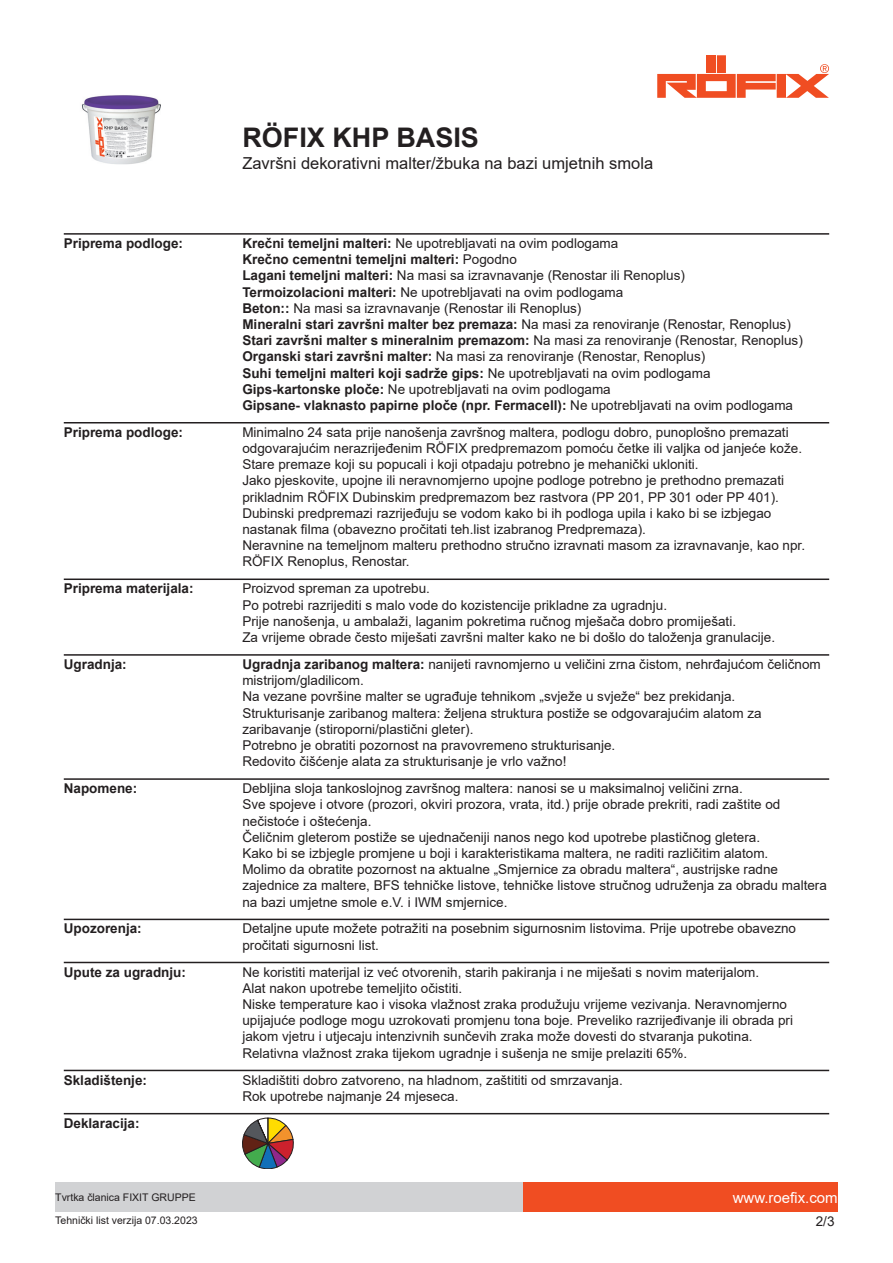
<style>
.page{position:relative;width:893px;height:1263px;background:#fff}
.page>*{position:absolute;margin:0;border:0;box-sizing:border-box;transform-origin:0 0}
.t1{font:700 27px "Arial";color:#231f20}
.t2{font:16.5px "Arial";color:#231f20}
.t3{font:15px "Arial";color:#fff}
.t4{font:13.5px/16.2px "Arial";color:#231f20}
.t5{font:700 13.5px "Arial";color:#231f20}
.t6{font:10.5px "Arial";color:#231f20}
.s1{font-weight:700}
</style>
<div class="page">
<img style="left:82px;top:95px;width:79px;height:70px">
<div style="left:717px;top:55px;width:9px;height:18px;background:#f04d22"></div>
<div style="left:707px;top:55px;width:9px;height:18px;background:#f04d22"></div>
<svg style="left:657px;top:64px;width:172px;height:34px"></svg>
<div style="left:523px;top:1182px;width:315px;height:30px;background:#f04d22"></div>
<div style="left:55px;top:1182px;width:468px;height:30px;background:#d1d2d4"></div>
<hr style="left:64px;top:233px;width:765px;height:2px;background:#231f20">
<hr style="left:64px;top:422px;width:765px;height:1px;background:#231f20">
<hr style="left:64px;top:578px;width:765px;height:2px;background:#231f20">
<hr style="left:64px;top:654px;width:765px;height:2px;background:#231f20">
<hr style="left:64px;top:778px;width:765px;height:2px;background:#231f20">
<hr style="left:64px;top:919px;width:765px;height:1px;background:#231f20">
<hr style="left:64px;top:962px;width:765px;height:1px;background:#231f20">
<hr style="left:64px;top:1070px;width:765px;height:1px;background:#231f20">
<hr style="left:64px;top:1113px;width:765px;height:1px;background:#231f20">
<svg style="left:242px;top:1118px;width:51px;height:51px"></svg>
<h1 class="t1" style="left:242px;top:119px;width:238px">RÖFIX KHP BASIS</h1>
<p class="t2" style="left:242px;top:152px;width:412px">Završni dekorativni malter/žbuka na bazi umjetnih smola</p>
<p class="t5" style="left:64px;top:234px;width:121px">Priprema podloge:</p>
<p class="t4" style="left:242px;top:235px;width:562px"><span class="s1">Krečni temeljni malteri:</span> Ne upotrebljavati na ovim podlogama<br><span class="s1">Krečno cementni temeljni malteri:</span> Pogodno<br><span class="s1">Lagani temeljni malteri:</span> Na masi sa izravnavanje (Renostar ili Renoplus)<br><span class="s1">Termoizolacioni malteri:</span> Ne upotrebljavati na ovim podlogama<br><span class="s1">Beton::</span> Na masi sa izravnavanje (Renostar ili Renoplus)<br><span class="s1">Mineralni stari završni malter bez premaza:</span> Na masi za renoviranje (Renostar, Renoplus)<br><span class="s1">Stari završni malter s mineralnim premazom:</span> Na masi za renoviranje (Renostar, Renoplus)<br><span class="s1">Organski stari završni malter:</span> Na masi za renoviranje (Renostar, Renoplus)<br><span class="s1">Suhi temeljni malteri koji sadrže gips:</span> Ne upotrebljavati na ovim podlogama <span class="s1">Gips-kartonske ploče:</span> Ne upotrebljavati na ovim podlogama<br><span class="s1">Gipsane- vlaknasto papirne ploče (npr. Fermacell):</span> Ne upotrebljavati na ovim podlogama</p>
<p class="t5" style="left:64px;top:423px;width:121px">Priprema podloge:</p>
<p class="t4" style="left:242px;top:424px;width:564px">Minimalno 24 sata prije nanošenja završnog maltera, podlogu dobro, punoplošno premazati odgovarajućim nerazrijeđenim RÖFIX predpremazom pomoću četke ili valjka od janjeće kože.<br>Stare premaze koji su popucali i koji otpadaju potrebno je mehanički ukloniti.<br>Jako pjeskovite, upojne ili neravnomjerno upojne podloge potrebno je prethodno premazati prikladnim RÖFIX Dubinskim predpremazom bez rastvora (PP 201, PP 301 oder PP 401).<br>Dubinski predpremazi razrijeđuju se vodom kako bi ih podloga upila i kako bi se izbjegao nastanak filma (obavezno pročitati teh.list izabranog Predpremaza).<br>Neravnine na temeljnom malteru prethodno stručno izravnati masom za izravnavanje, kao npr.<br>RÖFIX Renoplus, Renostar.</p>
<p class="t5" style="left:64px;top:579px;width:131px">Priprema materijala:</p>
<p class="t4" style="left:242px;top:580px;width:534px">Proizvod spreman za upotrebu.<br>Po potrebi razrijediti s malo vode do kozistencije prikladne za ugradnju.<br>Prije nanošenja, u ambalaži, laganim pokretima ručnog mješača dobro promiješati.<br>Za vrijeme obrade često miješati završni malter kako ne bi došlo do taloženja granulacije.</p>
<p class="t5" style="left:64px;top:655px;width:65px">Ugradnja:</p>
<p class="t4" style="left:242px;top:656px;width:580px"><span class="s1">Ugradnja zaribanog maltera:</span> nanijeti ravnomjerno u veličini zrna čistom, nehrđajućom čeličnom mistrijom/gladilicom.<br>Na vezane površine malter se ugrađuje tehnikom „svježe u svježe“ bez prekidanja.<br>Strukturisanje zaribanog maltera: željena struktura postiže se odgovarajućim alatom za zaribavanje (stiroporni/plastični gleter).<br>Potrebno je obratiti pozornost na pravovremeno strukturisanje.<br>Redovito čišćenje alata za strukturisanje je vrlo važno!</p>
<p class="t5" style="left:64px;top:779px;width:75px">Napomene:</p>
<p class="t4" style="left:242px;top:780px;width:586px">Debljina sloja tankoslojnog završnog maltera: nanosi se u maksimalnoj veličini zrna.<br>Sve spojeve i otvore (prozori, okviri prozora, vrata, itd.) prije obrade prekriti, radi zaštite od nečistoće i oštećenja.<br>Čeličnim gleterom postiže se ujednačeniji nanos nego kod upotrebe plastičnog gletera.<br>Kako bi se izbjegle promjene u boji i karakteristikama maltera, ne raditi različitim alatom.<br>Molimo da obratite pozornost na aktualne „Smjernice za obradu maltera“, austrijske radne zajednice za maltere, BFS tehničke listove, tehničke listove stručnog udruženja za obradu maltera na bazi umjetne smole e.V. i IWM smjernice.</p>
<p class="t5" style="left:64px;top:919px;width:80px">Upozorenja:</p>
<p class="t4" style="left:242px;top:920px;width:555px">Detaljne upute možete potražiti na posebnim sigurnosnim listovima. Prije upotrebe obavezno pročitati sigurnosni list.</p>
<p class="t5" style="left:64px;top:962px;width:124px">Upute za ugradnju:</p>
<p class="t4" style="left:242px;top:964px;width:552px">Ne koristiti materijal iz već otvorenih, starih pakiranja i ne miješati s novim materijalom.<br>Alat nakon upotrebe temeljito očistiti.<br>Niske temperature kao i visoka vlažnost zraka produžuju vrijeme vezivanja. Neravnomjerno upijajuće podloge mogu uzrokovati promjenu tona boje. Preveliko razrijeđivanje ili obrada pri jakom vjetru i utjecaju intenzivnih sunčevih zraka može dovesti do stvaranja pukotina.<br>Relativna vlažnost zraka tijekom ugradnje i sušenja ne smije prelaziti 65%.</p>
<p class="t5" style="left:64px;top:1070px;width:85px">Skladištenje:</p>
<p class="t4" style="left:242px;top:1071px;width:382px">Skladištiti dobro zatvoreno, na hladnom, zaštititi od smrzavanja.<br>Rok upotrebe najmanje 24 mjeseca.</p>
<p class="t5" style="left:64px;top:1113px;width:77px">Deklaracija:</p>
<p class="t6" style="left:55px;top:1190px;width:142px">Tvrtka članica FIXIT GRUPPE</p>
<p class="t3" style="left:733px;top:1187px;width:107px">www.roefix.com</p>
<p class="t6" style="left:55px;top:1213px;width:144px">Tehnički list verzija 07.03.2023</p>
<p class="t4" style="left:816px;top:1213px;width:20px">2/3</p>
</div>
